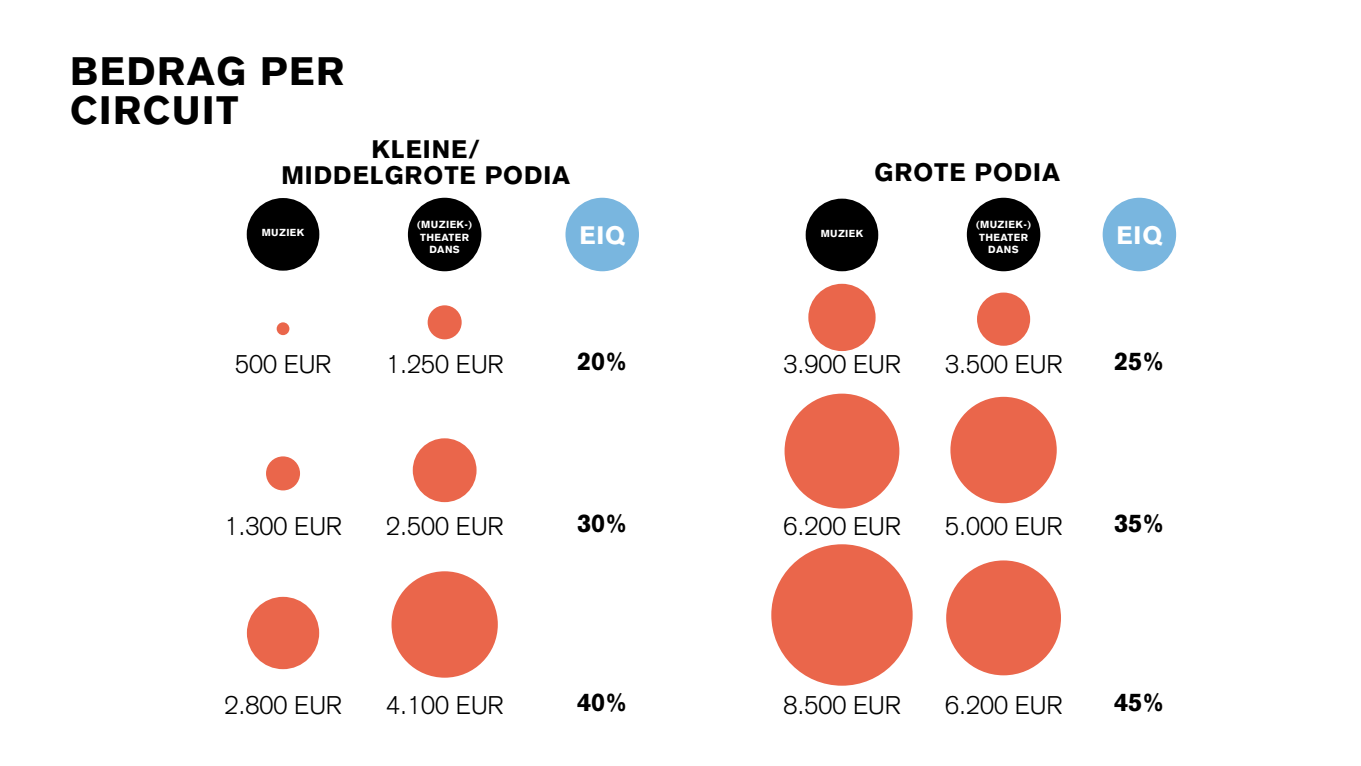
<style>
.page{position:relative;width:1361px;height:766px;background:#fff}
.page>*{position:absolute;margin:0;border:0;box-sizing:border-box;transform-origin:0 0}
.t1{font:900 39px/39px "Akzidenz Grotesk";letter-spacing:.04em;color:#000}
.t2{font:300 25.2px "Akzidenz Grotesk";color:#000}
.t3{font:900 25.2px "Akzidenz Grotesk";color:#000}
.t4{font:900 24.9px/26.2px "Akzidenz Grotesk";letter-spacing:.04em;color:#000}
.t5{font:900 24.9px "Akzidenz Grotesk";letter-spacing:.04em;color:#fff}
.t6{font:900 10.2px/12.1px "Akzidenz Grotesk";letter-spacing:.04em;color:#fff;text-align:center}
.t7{font:900 10.05px "Akzidenz Grotesk";color:#fff}
</style>
<div class="page">
<div style="left:277px;top:322px;width:12px;height:13px;background:#ea664b;border-radius:50%"></div>
<div style="left:428px;top:305px;width:34px;height:34px;background:#ea664b;border-radius:50%"></div>
<div style="left:413px;top:438px;width:63px;height:64px;background:#ea664b;border-radius:50%"></div>
<div style="left:247px;top:596px;width:72px;height:73px;background:#ea664b;border-radius:50%"></div>
<div style="left:391px;top:571px;width:107px;height:106px;background:#ea664b;border-radius:50%"></div>
<div style="left:247px;top:198px;width:72px;height:72px;background:#000;border-radius:50%"></div>
<div style="left:408px;top:198px;width:73px;height:73px;background:#000;border-radius:50%"></div>
<div style="left:266px;top:456px;width:34px;height:34px;background:#ea664b;border-radius:50%"></div>
<div style="left:808px;top:284px;width:67px;height:67px;background:#ea664b;border-radius:50%"></div>
<div style="left:977px;top:292px;width:53px;height:53px;background:#ea664b;border-radius:50%"></div>
<div style="left:784px;top:393px;width:115px;height:115px;background:#ea664b;border-radius:50%"></div>
<div style="left:950px;top:396px;width:106px;height:107px;background:#ea664b;border-radius:50%"></div>
<div style="left:771px;top:544px;width:141px;height:141px;background:#ea664b;border-radius:50%"></div>
<div style="left:946px;top:560px;width:115px;height:115px;background:#ea664b;border-radius:50%"></div>
<div style="left:805px;top:198px;width:73px;height:73px;background:#000;border-radius:50%"></div>
<div style="left:967px;top:198px;width:73px;height:73px;background:#000;border-radius:50%"></div>
<div style="left:565px;top:198px;width:74px;height:73px;background:#79b6df;border-radius:50%"></div>
<div style="left:1102px;top:198px;width:74px;height:73px;background:#79b6df;border-radius:50%"></div>
<h1 class="t1" style="left:70px;top:51px;width:276px">BEDRAG PER<br>CIRCUIT</h1>
<p class="t4" style="left:281px;top:136px;width:259px;text-indent:90px">KLEINE/<br>MIDDELGROTE PODIA</p>
<p class="t4" style="left:874px;top:159px;width:187px">GROTE PODIA</p>
<p class="t7" style="left:262px;top:226px;width:32px">MUZIEK</p>
<p class="t6" style="left:417px;top:218px;width:36px">(MUZIEK</p>
<p class="t6" style="left:464px;top:218px;width:9px">-)</p>
<p class="t6" style="left:420px;top:231px;width:23px">THEATER<br>DANS</p>
<p class="t5" style="left:579px;top:220px;width:47px">EIQ</p>
<p class="t7" style="left:821px;top:227px;width:32px">MUZIEK</p>
<p class="t6" style="left:976px;top:218px;width:36px">(MUZIEK</p>
<p class="t6" style="left:1023px;top:218px;width:9px">-)</p>
<p class="t6" style="left:979px;top:231px;width:23px">THEATER<br>DANS</p>
<p class="t5" style="left:1116px;top:220px;width:47px">EIQ</p>
<p class="t2" style="left:235px;top:349px;width:96px">500 EUR</p>
<p class="t2" style="left:386px;top:349px;width:117px">1.250 EUR</p>
<p class="t3" style="left:577px;top:346px;width:52px">20%</p>
<p class="t2" style="left:783px;top:349px;width:117px">3.900 EUR</p>
<p class="t2" style="left:945px;top:349px;width:117px">3.500 EUR</p>
<p class="t3" style="left:1114px;top:346px;width:52px">25%</p>
<p class="t2" style="left:225px;top:511px;width:117px">1.300 EUR</p>
<p class="t2" style="left:386px;top:511px;width:117px">2.500 EUR</p>
<p class="t3" style="left:577px;top:508px;width:52px">30%</p>
<p class="t2" style="left:783px;top:511px;width:117px">6.200 EUR</p>
<p class="t2" style="left:945px;top:511px;width:117px">5.000 EUR</p>
<p class="t3" style="left:1114px;top:508px;width:52px">35%</p>
<p class="t2" style="left:225px;top:690px;width:117px">2.800 EUR</p>
<p class="t2" style="left:386px;top:690px;width:117px">4.100 EUR</p>
<p class="t3" style="left:577px;top:686px;width:52px">40%</p>
<p class="t2" style="left:783px;top:690px;width:117px">8.500 EUR</p>
<p class="t2" style="left:945px;top:690px;width:117px">6.200 EUR</p>
<p class="t3" style="left:1114px;top:686px;width:52px">45%</p>
</div>
